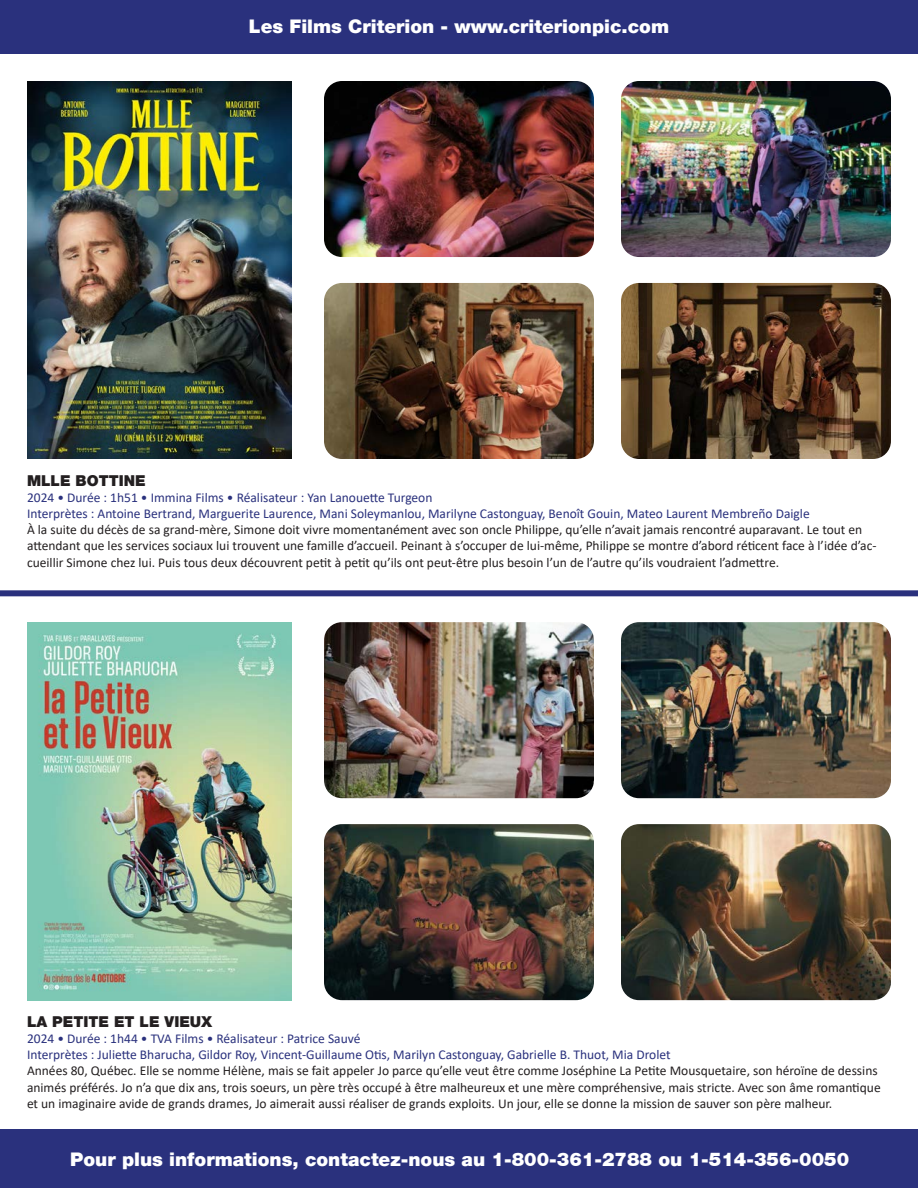
<style>
.page{position:relative;width:918px;height:1188px;background:#fff}
.page>*{position:absolute;margin:0;border:0;box-sizing:border-box;transform-origin:0 0}
.t1{font:900 18.75px "Helvetica 95";color:#fff}
.t2{font:900 15px "Helvetica 95";color:#231f20}
.t3{font:13.5px/16.2px "Calibri";color:#231f20}
.t4{font:13.5px "Calibri";color:#2a317d}
</style>
<div class="page">
<div style="left:0;top:0;width:918px;height:54px;background:#2a317d"></div>
<div style="left:0;top:1130px;width:918px;height:58px;background:#2a317d"></div>
<img style="left:27px;top:81px;width:265px;height:378px">
<div style="left:0;top:590px;width:918px;height:6px;background:#2a317d"></div>
<img style="left:324px;top:81px;width:270px;height:176px">
<img style="left:621px;top:81px;width:270px;height:176px">
<img style="left:324px;top:283px;width:270px;height:176px">
<img style="left:621px;top:283px;width:270px;height:176px">
<img style="left:27px;top:622px;width:265px;height:378px">
<img style="left:324px;top:622px;width:270px;height:176px">
<img style="left:621px;top:622px;width:270px;height:176px">
<img style="left:324px;top:824px;width:270px;height:176px">
<img style="left:621px;top:824px;width:270px;height:176px">
<p class="t1" style="left:249px;top:15px;width:422px">Les Films Criterion - www.criterionpic.com</p>
<p class="t2" style="left:27px;top:471px;width:120px">MLLE BOTTINE</p>
<p class="t4" style="left:27px;top:488px;width:407px">2024 • Durée : 1h51 • Immina Films • Réalisateur : Yan Lanouette Turgeon</p>
<p class="t4" style="left:27px;top:504px;width:784px">Interprètes : Antoine Bertrand, Marguerite Laurence, Mani Soleymanlou, Marilyne Castonguay, Benoît Gouin, Mateo Laurent Membreño Daigle</p>
<p class="t3" style="left:27px;top:521px;width:851px">À la suite du décès de sa grand-mère, Simone doit vivre momentanément avec son oncle Philippe, qu’elle n’avait jamais rencontré auparavant. Le tout en attendant que les services sociaux lui trouvent une famille d’accueil. Peinant à s’occuper de lui-même, Philippe se montre d’abord réticent face à l’idée d’ac&shy;cueillir Simone chez lui. Puis tous deux découvrent petit à petit qu’ils ont peut-être plus besoin l’un de l’autre qu’ils voudraient l’admettre.</p>
<p class="t2" style="left:27px;top:1012px;width:187px">LA PETITE ET LE VIEUX</p>
<p class="t4" style="left:27px;top:1029px;width:335px">2024 • Durée : 1h44 • TVA Films • Réalisateur : Patrice Sauvé</p>
<p class="t4" style="left:27px;top:1045px;width:645px">Interprètes : Juliette Bharucha, Gildor Roy, Vincent-Guillaume Otis, Marilyn Castonguay, Gabrielle B. Thuot, Mia Drolet</p>
<p class="t3" style="left:27px;top:1062px;width:855px">Années 80, Québec. Elle se nomme Hélène, mais se fait appeler Jo parce qu’elle veut être comme Joséphine La Petite Mousquetaire, son héroïne de dessins animés préférés. Jo n’a que dix ans, trois soeurs, un père très occupé à être malheureux et une mère compréhensive, mais stricte. Avec son âme romantique et un imaginaire avide de grands drames, Jo aimerait aussi réaliser de grands exploits. Un jour, elle se donne la mission de sauver son père malheur.</p>
<p class="t1" style="left:70px;top:1148px;width:781px">Pour plus informations, contactez-nous au 1-800-361-2788 ou 1-514-356-0050</p>
</div>
